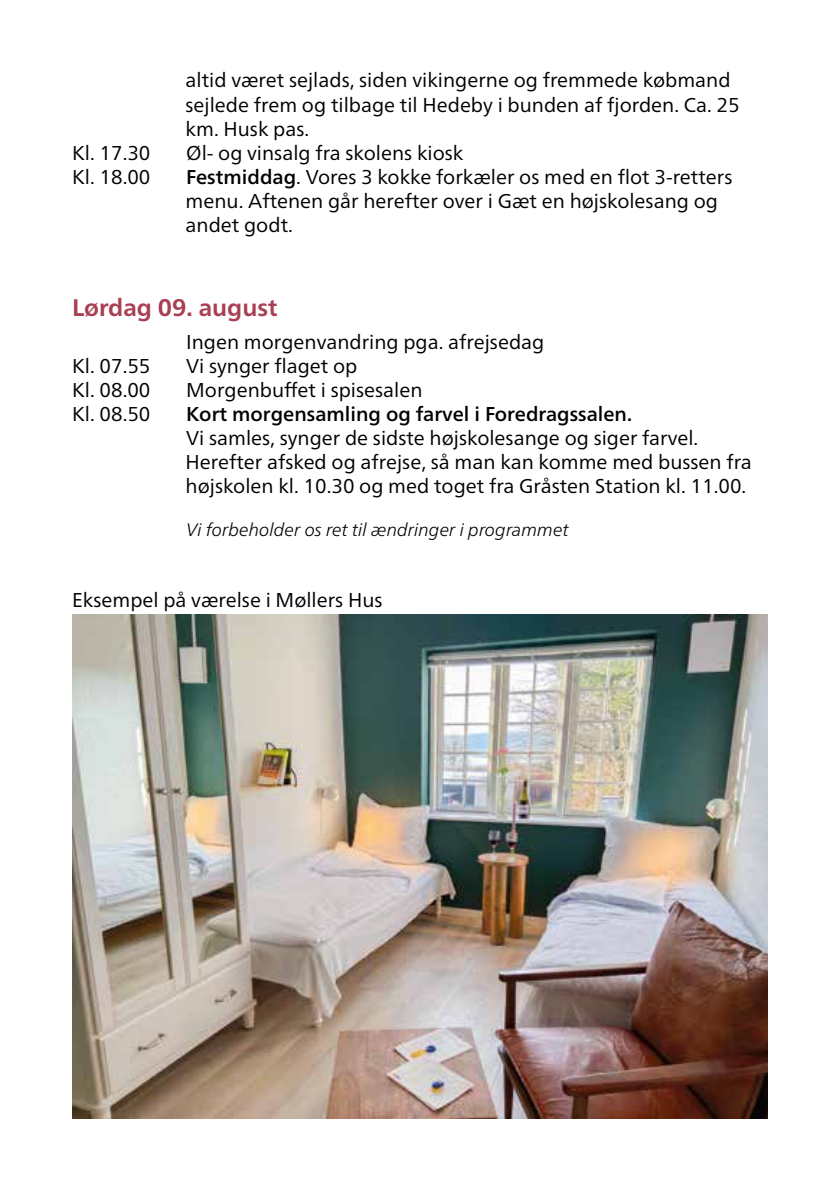
<style>
.page{position:relative;width:840px;height:1191px;background:#fff}
.page>*{position:absolute;margin:0;border:0;box-sizing:border-box;transform-origin:0 0}
.t1{font:700 24px "Frutiger Neue LT Pro";color:#a93f52}
.t2{font:20px/24px "Frutiger Neue LT Pro";color:#000}
.t3{font:500 20px "Frutiger Neue LT Pro";color:#000}
.t4{font:italic 300 18px "Frutiger Neue LT Pro";color:#000}
.s1{font-weight:500}
</style>
<div class="page">
<img style="left:72px;top:615px;width:695px;height:504px">
<p class="t2" style="left:185px;top:68px;width:555px">altid været sejlads, siden vikingerne og fremmede købmand sejlede frem og tilbage til Hedeby i bunden af fjorden. Ca. 25 km. Husk pas.</p>
<p class="t2" style="left:72px;top:140px;width:80px">Kl. 17.30</p>
<p class="t2" style="left:186px;top:140px;width:278px">Øl- og vinsalg fra skolens kiosk</p>
<p class="t2" style="left:72px;top:164px;width:80px">Kl. 18.00</p>
<p class="t2" style="left:185px;top:164px;width:548px"><span class="s1">Festmiddag</span>. Vores 3 kokke forkæler os med en flot 3-retters menu. Aftenen går herefter over i Gæt en højskolesang og andet godt.</p>
<p class="t1" style="left:72px;top:293px;width:207px">Lørdag 09. august</p>
<p class="t2" style="left:186px;top:329px;width:359px">Ingen morgenvandring pga. afrejsedag</p>
<p class="t2" style="left:72px;top:353px;width:80px">Kl. 07.55</p>
<p class="t2" style="left:186px;top:353px;width:173px">Vi synger flaget op</p>
<p class="t2" style="left:72px;top:377px;width:80px">Kl. 08.00</p>
<p class="t2" style="left:186px;top:377px;width:237px">Morgenbuffet i spisesalen</p>
<p class="t2" style="left:72px;top:401px;width:80px">Kl. 08.50</p>
<p class="t3" style="left:186px;top:401px;width:447px">Kort morgensamling og farvel i Foredragssalen.</p>
<p class="t2" style="left:185px;top:425px;width:567px">Vi samles, synger de sidste højskolesange og siger farvel.<br>Herefter afsked og afrejse, så man kan komme med bussen fra højskolen kl. 10.30 og med toget fra Gråsten Station kl. 11.00.</p>
<p class="t4" style="left:186px;top:519px;width:384px">Vi forbeholder os ret til ændringer i programmet</p>
<p class="t2" style="left:72px;top:587px;width:312px">Eksempel på værelse i Møllers Hus</p>
</div>
